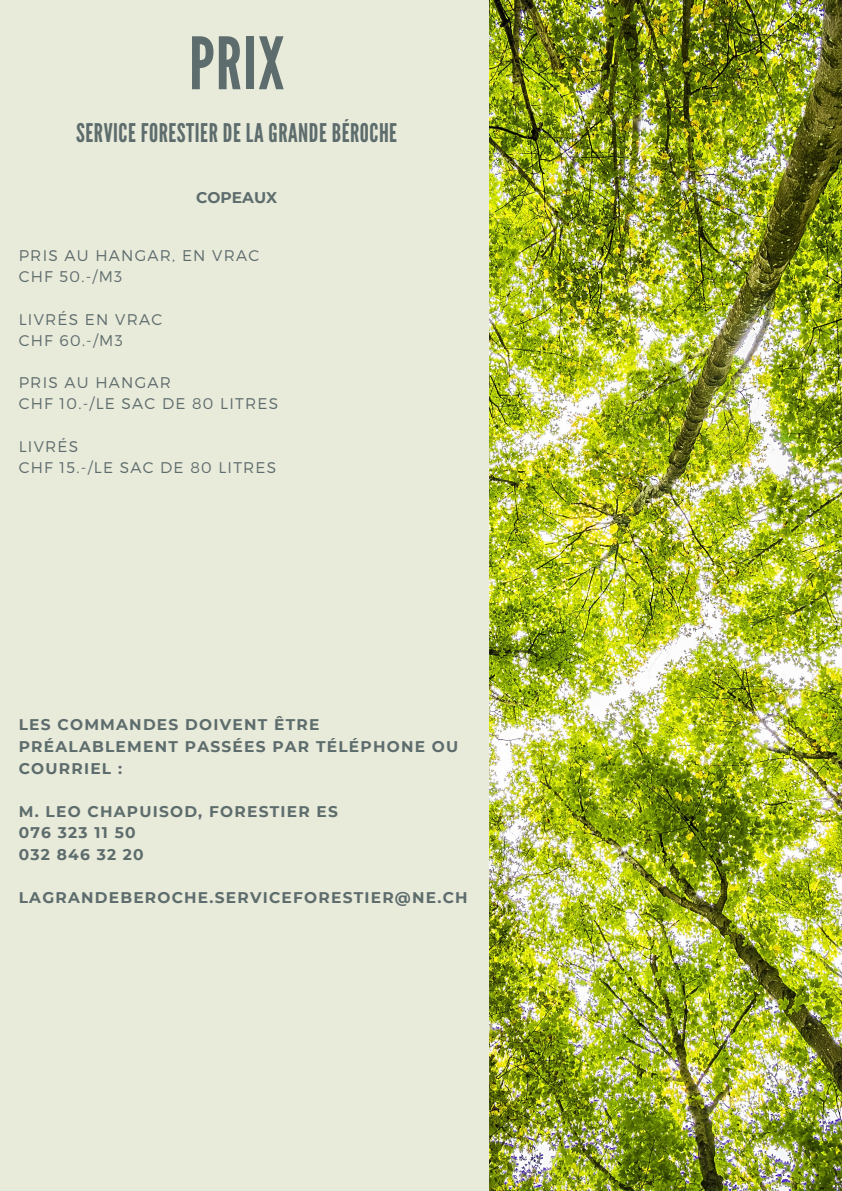
<style>
.page{position:relative;width:842px;height:1191px;background:#fff}
.page>*{position:absolute;margin:0;border:0;box-sizing:border-box;transform-origin:0 0}
.t1{font:72px "League Gothic";color:#5d6c6c}
.t2{font:25.7px "League Gothic";letter-spacing:.02em;color:#5d6c6c}
.t3{font:700 15.4px/21.7px "Montserrat";letter-spacing:.08em;color:#5d6c6c}
.t4{font:300 15.4px/21.2px "Montserrat";letter-spacing:.08em;color:#5d6c6c}
.t5{font:700 15.4px "Montserrat";color:#5d6c6c}
</style>
<div class="page">
<div style="left:0;top:0;width:842px;height:1190px;background:#e8eada"></div>
<img style="left:489px;top:0;width:353px;height:1190px">
<h1 class="t1" style="left:189px;top:22px;width:97px">PRIX</h1>
<h2 class="t2" style="left:76px;top:118px;width:322px">SERVICE FORESTIER DE LA GRANDE BÉROCHE</h2>
<p class="t5" style="left:196px;top:188px;width:82px">COPEAUX</p>
<p class="t4" style="left:19px;top:244px;width:242px">PRIS AU HANGAR, EN VRAC<br>CHF 50.-/M3</p>
<p class="t4" style="left:19px;top:308px;width:145px">LIVRÉS EN VRAC<br>CHF 60.-/M3</p>
<p class="t4" style="left:19px;top:371px;width:261px">PRIS AU HANGAR<br>CHF 10.-/LE SAC DE 80 LITRES</p>
<p class="t4" style="left:19px;top:435px;width:259px">LIVRÉS<br>CHF 15.-/LE SAC DE 80 LITRES</p>
<p class="t3" style="left:19px;top:714px;width:441px">LES COMMANDES DOIVENT ÊTRE<br>PRÉALABLEMENT PASSÉES PAR TÉLÉPHONE OU<br>COURRIEL :</p>
<p class="t3" style="left:19px;top:800px;width:321px">M. LEO CHAPUISOD, FORESTIER ES<br>076 323 11 50<br>032 846 32 20</p>
<p class="t3" style="left:19px;top:886px;width:450px">LAGRANDEBEROCHE.SERVICEFORESTIER@NE.CH</p>
</div>
